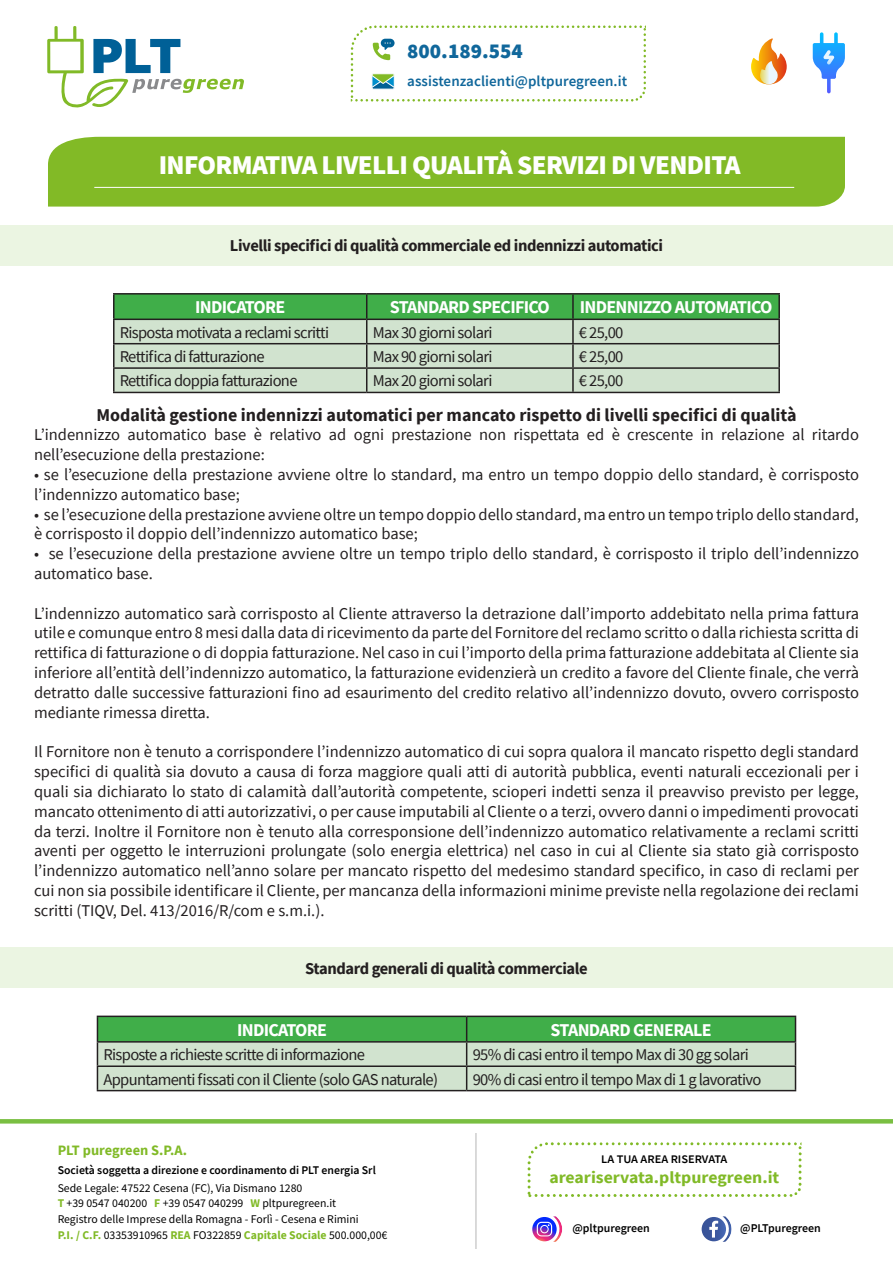
<style>
.page{position:relative;width:893px;height:1263px;background:#fff}
.page>*{position:absolute;margin:0;border:0;box-sizing:border-box;transform-origin:0 0}
.t1{font:900 27px "Source Sans Pro";letter-spacing:-.025em;color:#fff}
.t2{font:900 21px "Source Sans Pro";color:#10679b}
.t3{font:700 18px "Source Sans Pro";color:#231f20}
.t4{font:700 18px "Source Sans Pro";letter-spacing:-.04em;color:#fff}
.t5{font:700 16.8px "Source Sans Pro";color:#81ba27;scale:1.06 1}
.t6{font:16.5px/19.8px "Source Sans Pro";color:#231f20}
.t7{font:16.5px "Source Sans Pro";letter-spacing:-.04em;color:#231f20}
.t8{font:700 16.5px "Source Sans Pro";letter-spacing:-.025em;color:#231f20}
.t9{font:600 15px "Source Sans Pro";letter-spacing:.005em;color:#10679b}
.t10{font:700 14.4px "Source Sans Pro";color:#81ba27}
.t11{font:600 11.85px "Source Sans Pro";color:#000}
.t12{font:11.7px/15.6px "Source Sans Pro";color:#000}
.t13{font:600 11.7px "Source Sans Pro";color:#000}
.t14{font:600 11.55px "Source Sans Pro";color:#000;scale:1.06 1}
.s1{font-weight:700;color:#81ba27}
</style>
<div class="page">
<svg style="left:47px;top:26px;width:197px;height:82px"></svg>
<svg style="left:0;top:1119px;width:893px;height:4px;background:#7cc045"></svg>
<hr style="left:475px;top:1133px;width:2px;height:115px;background:#ccc">
<svg style="left:532px;top:1217px;width:25px;height:24px"></svg>
<svg style="left:537px;top:1216px;width:25px;height:26px"></svg>
<div style="left:702px;top:1217px;width:24px;height:24px;background:#395499;border-radius:50%"></div>
<svg style="left:709px;top:1216px;width:23px;height:26px"></svg>
<svg style="left:528px;top:1142px;width:274px;height:55px"></svg>
<svg style="left:813px;top:32px;width:32px;height:61px"></svg>
<svg style="left:751px;top:38px;width:36px;height:47px"></svg>
<svg style="left:351px;top:26px;width:295px;height:76px"></svg>
<div style="left:48px;top:137px;width:797px;height:70px;background:#82ba26"></div>
<hr style="left:94px;top:187px;width:700px;height:1px;background:#fff">
<div style="left:0;top:225px;width:893px;height:40px;background:#ebf5e2"></div>
<div style="left:0;top:948px;width:893px;height:40px;background:#ebf5e2"></div>
<hr style="left:113px;top:293px;width:254px;height:2px;background:#231f20">
<hr style="left:113px;top:295px;width:2px;height:24px;background:#231f20">
<hr style="left:367px;top:293px;width:206px;height:2px;background:#231f20">
<hr style="left:573px;top:293px;width:207px;height:2px;background:#231f20">
<hr style="left:778px;top:295px;width:2px;height:24px;background:#231f20">
<hr style="left:113px;top:319px;width:254px;height:1px;background:#231f20">
<hr style="left:113px;top:320px;width:2px;height:23px;background:#231f20">
<hr style="left:573px;top:319px;width:207px;height:1px;background:#231f20">
<hr style="left:778px;top:320px;width:2px;height:23px;background:#231f20">
<hr style="left:113px;top:343px;width:254px;height:1px;background:#231f20">
<hr style="left:113px;top:344px;width:2px;height:23px;background:#231f20">
<hr style="left:573px;top:343px;width:207px;height:1px;background:#231f20">
<hr style="left:778px;top:344px;width:2px;height:23px;background:#231f20">
<hr style="left:113px;top:367px;width:254px;height:2px;background:#231f20">
<hr style="left:113px;top:369px;width:2px;height:23px;background:#231f20">
<svg style="left:114px;top:294px;width:665px;height:98px;background:#a3cba4"></svg>
<hr style="left:573px;top:367px;width:207px;height:2px;background:#231f20">
<hr style="left:572px;top:369px;width:2px;height:23px;background:#231f20">
<hr style="left:778px;top:369px;width:2px;height:23px;background:#231f20">
<hr style="left:113px;top:392px;width:254px;height:1px;background:#231f20">
<hr style="left:367px;top:392px;width:206px;height:1px;background:#231f20">
<hr style="left:573px;top:392px;width:207px;height:1px;background:#231f20">
<hr style="left:97px;top:1015px;width:370px;height:2px;background:#231f20">
<hr style="left:467px;top:1015px;width:329px;height:2px;background:#231f20">
<svg style="left:97px;top:1016px;width:699px;height:74px;background:#96c598"></svg>
<hr style="left:97px;top:1090px;width:370px;height:1px;background:#231f20">
<hr style="left:467px;top:1090px;width:329px;height:1px;background:#231f20">
<p class="t2" style="left:407px;top:36px;width:117px">800.189.554</p>
<p class="t9" style="left:407px;top:71px;width:221px">assistenzaclienti@pltpuregreen.it</p>
<h1 class="t1" style="left:159px;top:146px;width:583px">INFORMATIVA LIVELLI QUALITÀ SERVIZI DI VENDITA</h1>
<p class="t8" style="left:230px;top:235px;width:434px">Livelli specifici di qualità commerciale ed indennizzi automatici</p>
<p class="t4" style="left:195px;top:295px;width:91px">INDICATORE</p>
<p class="t4" style="left:390px;top:295px;width:162px">STANDARD SPECIFICO</p>
<p class="t4" style="left:580px;top:295px;width:194px">INDENNIZZO AUTOMATICO</p>
<p class="t7" style="left:120px;top:322px;width:211px">Risposta motivata a reclami scritti</p>
<p class="t7" style="left:373px;top:322px;width:121px">Max 30 giorni solari</p>
<p class="t6" style="left:579px;top:322px;width:46px">€ 25,00</p>
<p class="t7" style="left:120px;top:346px;width:146px">Rettifica di fatturazione</p>
<p class="t7" style="left:373px;top:346px;width:121px">Max 90 giorni solari</p>
<p class="t6" style="left:579px;top:347px;width:46px">€ 25,00</p>
<p class="t7" style="left:120px;top:370px;width:179px">Rettifica doppia fatturazione</p>
<p class="t7" style="left:373px;top:370px;width:121px">Max 20 giorni solari</p>
<p class="t6" style="left:579px;top:371px;width:46px">€ 25,00</p>
<p class="t3" style="left:96px;top:402px;width:702px">Modalità gestione indennizzi automatici per mancato rispetto di livelli specifici di qualità</p>
<p class="t6" style="left:34px;top:425px;width:826px">L’indennizzo automatico base è relativo ad ogni prestazione non rispettata ed è crescente in relazione al ritardo nell’esecuzione della prestazione:</p>
<p class="t6" style="left:34px;top:465px;width:826px">• se l’esecuzione della prestazione avviene oltre lo standard, ma entro un tempo doppio dello standard, è corrisposto l’indennizzo automatico base;</p>
<p class="t6" style="left:34px;top:504px;width:826px">• se l’esecuzione della prestazione avviene oltre un tempo doppio dello standard, ma entro un tempo triplo dello standard, è corrisposto il doppio dell’indennizzo automatico base;</p>
<p class="t6" style="left:34px;top:544px;width:826px">• se l’esecuzione della prestazione avviene oltre un tempo triplo dello standard, è corrisposto il triplo dell’indennizzo automatico base.</p>
<p class="t6" style="left:34px;top:603px;width:826px;text-align:justify">L’indennizzo automatico sarà corrisposto al Cliente attraverso la detrazione dall’importo addebitato nella prima fattura utile e comunque entro 8 mesi dalla data di ricevimento da parte del Fornitore del reclamo scritto o dalla richiesta scritta di rettifica di fatturazione o di doppia fatturazione. Nel caso in cui l’importo della prima fatturazione addebitata al Cliente sia inferiore all’entità dell’indennizzo automatico, la fatturazione evidenzierà un credito a favore del Cliente finale, che verrà detratto dalle successive fatturazioni fino ad esaurimento del credito relativo all’indennizzo dovuto, ovvero corrisposto mediante rimessa diretta.</p>
<p class="t6" style="left:34px;top:742px;width:826px;text-align:justify">Il Fornitore non è tenuto a corrispondere l’indennizzo automatico di cui sopra qualora il mancato rispetto degli standard specifici di qualità sia dovuto a causa di forza maggiore quali atti di autorità pubblica, eventi naturali eccezionali per i quali sia dichiarato lo stato di calamità dall’autorità competente, scioperi indetti senza il preavviso previsto per legge, mancato ottenimento di atti autorizzativi, o per cause imputabili al Cliente o a terzi, ovvero danni o impedimenti provocati da terzi. Inoltre il Fornitore non è tenuto alla corresponsione dell’indennizzo automatico relativamente a reclami scritti aventi per oggetto le interruzioni prolungate (solo energia elettrica) nel caso in cui al Cliente sia stato già corrisposto l’indennizzo automatico nell’anno solare per mancato rispetto del medesimo standard specifico, in caso di reclami per cui non sia possibile identificare il Cliente, per mancanza della informazioni minime previste nella regolazione dei reclami scritti (TIQV, Del. 413/2016/R/com e s.m.i.).</p>
<p class="t8" style="left:305px;top:957px;width:284px">Standard generali di qualità commerciale</p>
<p class="t4" style="left:237px;top:1018px;width:91px">INDICATORE</p>
<p class="t4" style="left:551px;top:1018px;width:162px">STANDARD GENERALE</p>
<p class="t7" style="left:103px;top:1044px;width:263px">Risposte a richieste scritte di informazione</p>
<p class="t7" style="left:473px;top:1044px;width:278px">95% di casi entro il tempo Max di 30 gg solari</p>
<p class="t7" style="left:103px;top:1069px;width:336px">Appuntamenti fissati con il Cliente (solo GAS naturale)</p>
<p class="t7" style="left:473px;top:1069px;width:290px">90% di casi entro il tempo Max di 1 g lavorativo</p>
<p class="t10" style="left:58px;top:1141px;width:131px">PLT puregreen S.P.A.</p>
<p class="t13" style="left:58px;top:1162px;width:320px">Società soggetta a direzione e coordinamento di PLT energia Srl</p>
<p class="t12" style="left:58px;top:1180px;width:331px">Sede Legale: 47522 Cesena (FC), Via Dismano 1280<br><span class="s1">T</span> +39 0547 040200 <span class="s1">F</span> +39 0547 040299 <span class="s1">W</span> pltpuregreen.it<br>Registro delle Imprese della Romagna - Forlì - Cesena e Rimini<br><span class="s1">P.I. / C.F.</span> 03353910965 <span class="s1">REA</span> FO322859 <span class="s1">Capitale Sociale</span> 500.000,00€</p>
<p class="t14" style="left:601px;top:1152px;width:121px">LA TUA AREA RISERVATA</p>
<p class="t5" style="left:549px;top:1165px;width:218px">areariservata.pltpuregreen.it</p>
<p class="t11" style="left:572px;top:1220px;width:79px">@pltpuregreen</p>
<p class="t11" style="left:740px;top:1220px;width:82px">@PLTpuregreen</p>
</div>
